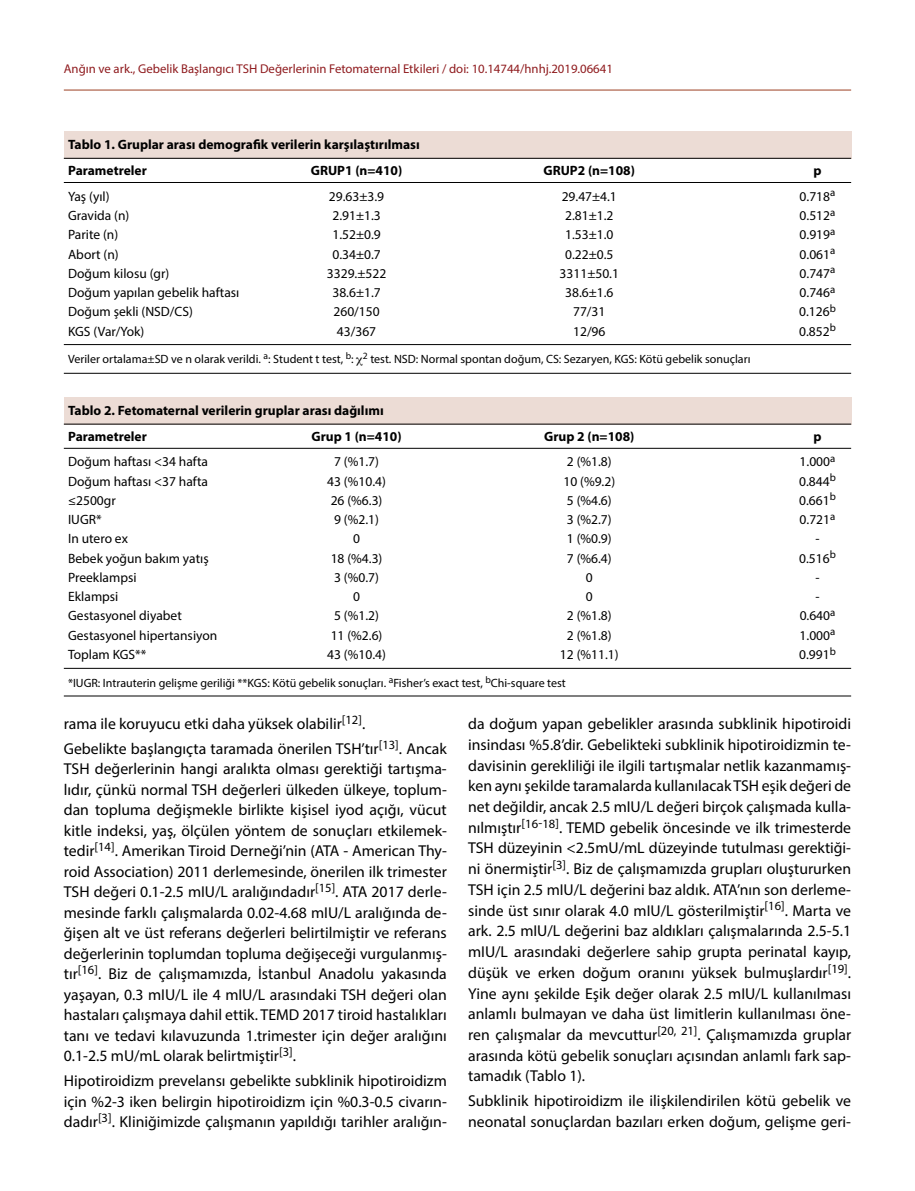
<style>
.page{position:relative;width:915px;height:1191px;background:#fff}
.page>*{position:absolute;margin:0;border:0;box-sizing:border-box;transform-origin:0 0}
.t1{font:15.75px/20.7px "Myriad Pro";color:#000;text-align:justify}
.t2{font:13.5px "Myriad Pro";color:#000}
.t3{font:700 13.5px/25.7px "Myriad Pro";color:#000}
.t4{font:12.75px "Myriad Pro";color:#8f1b1e}
.t5{font:12px "Myriad Pro";color:#000}
</style>
<div class="page">
<hr style="left:64px;top:89px;width:786px;height:2px;background:#bd7f6c">
<div style="left:64px;top:131px;width:786px;height:28px;background:#ecdcd5"></div>
<hr style="left:64px;top:158px;width:786px;height:1px;background:#000">
<hr style="left:64px;top:182px;width:786px;height:1px;background:#000">
<hr style="left:64px;top:344px;width:786px;height:1px;background:#000">
<hr style="left:64px;top:373px;width:786px;height:1px;background:#000">
<div style="left:64px;top:396px;width:786px;height:28px;background:#ecdcd5"></div>
<hr style="left:64px;top:424px;width:786px;height:1px;background:#000">
<hr style="left:64px;top:448px;width:786px;height:1px;background:#000">
<hr style="left:64px;top:668px;width:786px;height:1px;background:#000">
<hr style="left:64px;top:695px;width:786px;height:1px;background:#000">
<p class="t4" style="left:64px;top:61px;width:550px">Anğın ve ark., Gebelik Başlangıcı TSH Değerlerinin Fetomaternal Etkileri / doi: 10.14744/hnhj.2019.06641</p>
<p class="t3" style="left:68px;top:132px;width:353px">Tablo 1. Gruplar arası demografik verilerin karşılaştırılması<br>Parametreler</p>
<p class="t3" style="left:311px;top:157px;width:93px">GRUP1 (n=410)</p>
<p class="t3" style="left:543px;top:157px;width:93px">GRUP2 (n=108)</p>
<p class="t3" style="left:813px;top:157px;width:10px">p</p>
<p class="t2" style="left:68px;top:188px;width:43px">Yaş (yıl)</p>
<p class="t2" style="left:329px;top:188px;width:57px">29.63±3.9</p>
<p class="t2" style="left:561px;top:188px;width:57px">29.47±4.1</p>
<p class="t2" style="left:799px;top:188px;width:37px">0.718<sup>a</sup></p>
<p class="t2" style="left:68px;top:207px;width:63px">Gravida (n)</p>
<p class="t2" style="left:332px;top:207px;width:50px">2.91±1.3</p>
<p class="t2" style="left:565px;top:207px;width:50px">2.81±1.2</p>
<p class="t2" style="left:799px;top:207px;width:37px">0.512<sup>a</sup></p>
<p class="t2" style="left:68px;top:226px;width:52px">Parite (n)</p>
<p class="t2" style="left:332px;top:226px;width:50px">1.52±0.9</p>
<p class="t2" style="left:565px;top:226px;width:50px">1.53±1.0</p>
<p class="t2" style="left:799px;top:226px;width:37px">0.919<sup>a</sup></p>
<p class="t2" style="left:68px;top:246px;width:52px">Abort (n)</p>
<p class="t2" style="left:332px;top:246px;width:50px">0.34±0.7</p>
<p class="t2" style="left:565px;top:246px;width:50px">0.22±0.5</p>
<p class="t2" style="left:799px;top:246px;width:37px">0.061<sup>a</sup></p>
<p class="t2" style="left:68px;top:265px;width:103px">Doğum kilosu (gr)</p>
<p class="t2" style="left:327px;top:265px;width:61px">3329.±522</p>
<p class="t2" style="left:559px;top:265px;width:61px">3311±50.1</p>
<p class="t2" style="left:799px;top:265px;width:37px">0.747<sup>a</sup></p>
<p class="t2" style="left:68px;top:284px;width:173px">Doğum yapılan gebelik haftası</p>
<p class="t2" style="left:332px;top:284px;width:50px">38.6±1.7</p>
<p class="t2" style="left:565px;top:284px;width:50px">38.6±1.6</p>
<p class="t2" style="left:799px;top:284px;width:37px">0.746<sup>a</sup></p>
<p class="t2" style="left:68px;top:303px;width:126px">Doğum şekli (NSD/CS)</p>
<p class="t2" style="left:333px;top:303px;width:48px">260/150</p>
<p class="t2" style="left:573px;top:303px;width:34px">77/31</p>
<p class="t2" style="left:798px;top:303px;width:38px">0.126<sup>b</sup></p>
<p class="t2" style="left:68px;top:323px;width:78px">KGS (Var/Yok)</p>
<p class="t2" style="left:337px;top:323px;width:41px">43/367</p>
<p class="t2" style="left:573px;top:323px;width:34px">12/96</p>
<p class="t2" style="left:798px;top:323px;width:38px">0.852<sup>b</sup></p>
<p class="t5" style="left:68px;top:352px;width:683px">Veriler ortalama±SD ve n olarak verildi. <sup>a</sup>: Student t test, <sup>b</sup>: <sup>2</sup> test. NSD: Normal spontan doğum, CS: Sezaryen, KGS: Kötü gebelik sonuçları</p>
<p class="t3" style="left:68px;top:397px;width:317px">Tablo 2. Fetomaternal verilerin gruplar arası dağılımı<br>Parametreler</p>
<p class="t3" style="left:311px;top:423px;width:92px">Grup 1 (n=410)</p>
<p class="t3" style="left:544px;top:423px;width:92px">Grup 2 (n=108)</p>
<p class="t3" style="left:813px;top:423px;width:10px">p</p>
<p class="t2" style="left:68px;top:453px;width:141px">Doğum haftası &lt;34 hafta</p>
<p class="t2" style="left:334px;top:453px;width:46px">7 (%1.7)</p>
<p class="t2" style="left:566px;top:453px;width:46px">2 (%1.8)</p>
<p class="t2" style="left:799px;top:453px;width:37px">1.000<sup>a</sup></p>
<p class="t2" style="left:68px;top:473px;width:141px">Doğum haftası &lt;37 hafta</p>
<p class="t2" style="left:327px;top:473px;width:60px">43 (%10.4)</p>
<p class="t2" style="left:563px;top:473px;width:53px">10 (%9.2)</p>
<p class="t2" style="left:798px;top:473px;width:38px">0.844<sup>b</sup></p>
<p class="t2" style="left:68px;top:492px;width:49px">≤2500gr</p>
<p class="t2" style="left:330px;top:492px;width:53px">26 (%6.3)</p>
<p class="t2" style="left:566px;top:492px;width:46px">5 (%4.6)</p>
<p class="t2" style="left:798px;top:492px;width:38px">0.661<sup>b</sup></p>
<p class="t2" style="left:68px;top:511px;width:35px">IUGR*</p>
<p class="t2" style="left:334px;top:511px;width:46px">9 (%2.1)</p>
<p class="t2" style="left:566px;top:511px;width:46px">3 (%2.7)</p>
<p class="t2" style="left:799px;top:511px;width:37px">0.721<sup>a</sup></p>
<p class="t2" style="left:68px;top:530px;width:61px">In utero ex</p>
<p class="t2" style="left:353px;top:530px;width:8px">0</p>
<p class="t2" style="left:566px;top:530px;width:46px">1 (%0.9)</p>
<p class="t2" style="left:815px;top:530px;width:6px">-</p>
<p class="t2" style="left:68px;top:550px;width:142px">Bebek yoğun bakım yatış</p>
<p class="t2" style="left:330px;top:550px;width:53px">18 (%4.3)</p>
<p class="t2" style="left:566px;top:550px;width:46px">7 (%6.4)</p>
<p class="t2" style="left:798px;top:550px;width:38px">0.516<sup>b</sup></p>
<p class="t2" style="left:68px;top:569px;width:70px">Preeklampsi</p>
<p class="t2" style="left:334px;top:569px;width:46px">3 (%0.7)</p>
<p class="t2" style="left:585px;top:569px;width:8px">0</p>
<p class="t2" style="left:815px;top:569px;width:6px">-</p>
<p class="t2" style="left:68px;top:588px;width:52px">Eklampsi</p>
<p class="t2" style="left:353px;top:588px;width:8px">0</p>
<p class="t2" style="left:585px;top:588px;width:8px">0</p>
<p class="t2" style="left:815px;top:588px;width:6px">-</p>
<p class="t2" style="left:68px;top:607px;width:115px">Gestasyonel diyabet</p>
<p class="t2" style="left:334px;top:607px;width:46px">5 (%1.2)</p>
<p class="t2" style="left:566px;top:607px;width:46px">2 (%1.8)</p>
<p class="t2" style="left:799px;top:607px;width:37px">0.640<sup>a</sup></p>
<p class="t2" style="left:68px;top:627px;width:151px">Gestasyonel hipertansiyon</p>
<p class="t2" style="left:330px;top:627px;width:53px">11 (%2.6)</p>
<p class="t2" style="left:566px;top:627px;width:46px">2 (%1.8)</p>
<p class="t2" style="left:799px;top:627px;width:37px">1.000<sup>a</sup></p>
<p class="t2" style="left:68px;top:646px;width:80px">Toplam KGS**</p>
<p class="t2" style="left:327px;top:646px;width:60px">43 (%10.4)</p>
<p class="t2" style="left:559px;top:646px;width:60px">12 (%11.1)</p>
<p class="t2" style="left:798px;top:646px;width:38px">0.991<sup>b</sup></p>
<p class="t5" style="left:68px;top:675px;width:499px">*IUGR: Intrauterin gelişme geriliği **KGS: Kötü gebelik sonuçları. <sup>a</sup>Fisher’s exact test, <sup>b</sup>Chi-square test</p>
<p class="t1" style="left:64px;top:711px;width:384px;line-height:24.8px">rama ile koruyucu etki daha yüksek olabilir<sup>[12]</sup>.<br>Gebelikte başlangıçta taramada önerilen TSH’tır<sup>[13]</sup>. Ancak</p>
<p class="t1" style="left:64px;top:758px;width:384px">TSH değerlerinin hangi aralıkta olması gerektiği tartışma&shy;lıdır, çünkü normal TSH değerleri ülkeden ülkeye, toplum&shy;dan topluma değişmekle birlikte kişisel iyod açığı, vücut kitle indeksi, yaş, ölçülen yöntem de sonuçları etkilemek&shy;tedir<sup>[14]</sup>. Amerikan Tiroid Derneği’nin (ATA - American Thy&shy;roid Association) 2011 derlemesinde, önerilen ilk trimester TSH değeri 0.1-2.5 mIU/L aralığındadır<sup>[15]</sup>. ATA 2017 derle&shy;mesinde farklı çalışmalarda 0.02-4.68 mIU/L aralığında de&shy;ğişen alt ve üst referans değerleri belirtilmiştir ve referans değerlerinin toplumdan topluma değişeceği vurgulanmış&shy;tır<sup>[16]</sup>. Biz de çalışmamızda, İstanbul Anadolu yakasında yaşayan, 0.3 mIU/L ile 4 mIU/L arasındaki TSH değeri olan hastaları çalışmaya dahil ettik. TEMD 2017 tiroid hastalıkları tanı ve tedavi kılavuzunda 1.trimester için değer aralığını 0.1-2.5 mU/mL olarak belirtmiştir<sup>[3]</sup>.</p>
<p class="t1" style="left:64px;top:1070px;width:384px">Hipotiroidizm prevelansı gebelikte subklinik hipotiroidizm için %2-3 iken belirgin hipotiroidizm için %0.3-0.5 civarın&shy;dadır<sup>[3]</sup>. Kliniğimizde çalışmanın yapıldığı tarihler aralığın-</p>
<p class="t1" style="left:468px;top:713px;width:384px">da doğum yapan gebelikler arasında subklinik hipotiroidi insindası %5.8’dir. Gebelikteki subklinik hipotiroidizmin te&shy;davisinin gerekliliği ile ilgili tartışmalar netlik kazanmamış&shy;ken aynı şekilde taramalarda kullanılacak TSH eşik değeri de net değildir, ancak 2.5 mIU/L değeri birçok çalışmada kulla&shy;nılmıştır<sup>[16-18]</sup>. TEMD gebelik öncesinde ve ilk trimesterde TSH düzeyinin &lt;2.5mU/mL düzeyinde tutulması gerektiği&shy;ni önermiştir<sup>[3]</sup>. Biz de çalışmamızda grupları oluştururken TSH için 2.5 mIU/L değerini baz aldık. ATA’nın son derleme&shy;sinde üst sınır olarak 4.0 mIU/L gösterilmiştir<sup>[16]</sup>. Marta ve ark. 2.5 mIU/L değerini baz aldıkları çalışmalarında 2.5-5.1 mIU/L arasındaki değerlere sahip grupta perinatal kayıp, düşük ve erken doğum oranını yüksek bulmuşlardır<sup>[19]</sup>.<br>Yine aynı şekilde Eşik değer olarak 2.5 mIU/L kullanılması anlamlı bulmayan ve daha üst limitlerin kullanılması öne&shy;ren çalışmalar da mevcuttur<sup>[20,</sup> <sup>21]</sup>. Çalışmamızda gruplar arasında kötü gebelik sonuçları açısından anlamlı fark sap&shy;tamadık (Tablo 1).</p>
<p class="t1" style="left:468px;top:1090px;width:384px">Subklinik hipotiroidizm ile ilişkilendirilen kötü gebelik ve neonatal sonuçlardan bazıları erken doğum, gelişme geri-</p>
</div>
